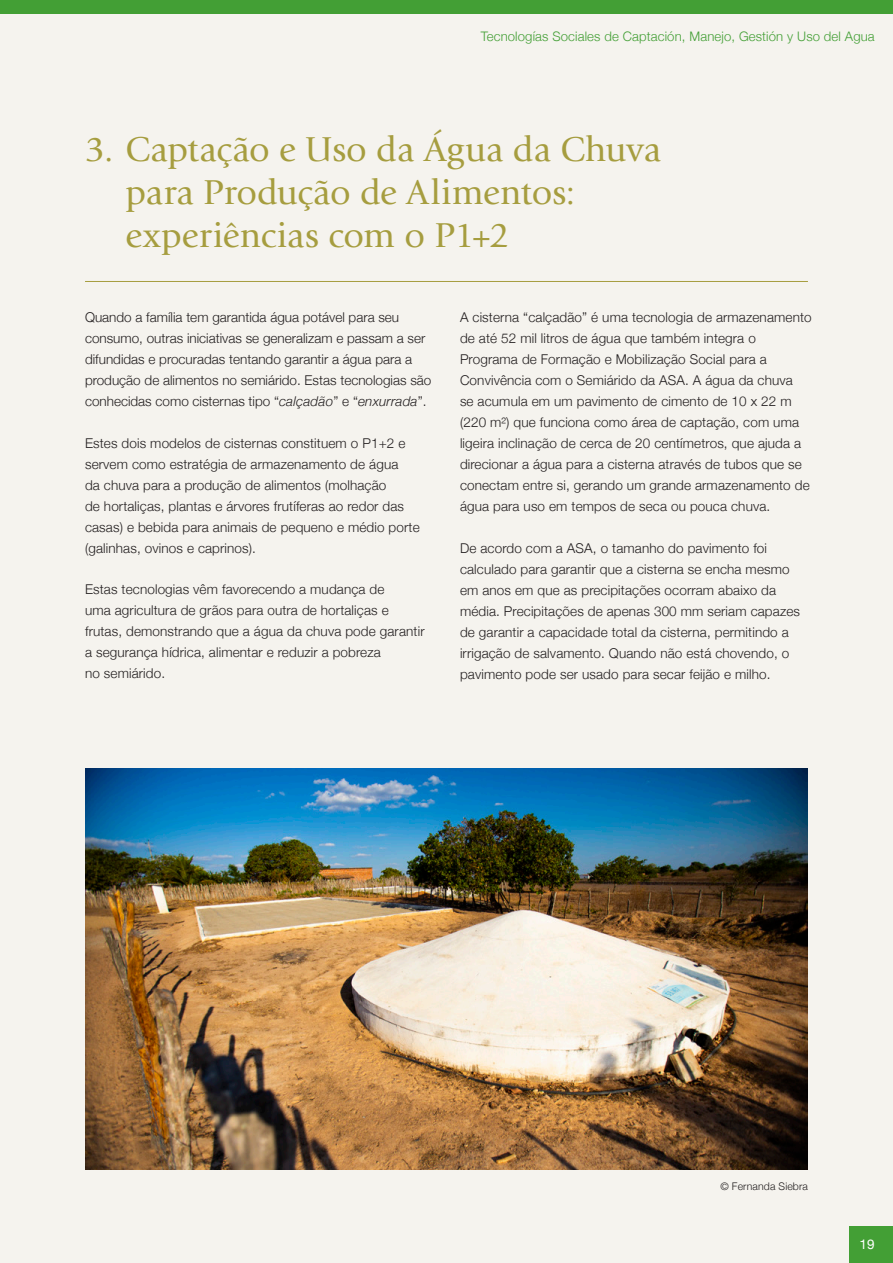
<style>
.page{position:relative;width:893px;height:1263px;background:#f5f3ee}
.page>*{position:absolute;margin:0;border:0;box-sizing:border-box;transform-origin:0 0}
.t1{font:36px/43.2px "Giovanni Std";color:#a69d3f}
._1__Runing_Text{font:300 13.5px/21px "Helvetica Neue";letter-spacing:.01em;color:#231f20}
.t2{font:13.5px "Helvetica Neue";color:#fff}
.t3{font:300 13.2px "Helvetica Neue";letter-spacing:.01em;color:#439f35}
.Copyrights{font:300 10.5px "Helvetica Neue";letter-spacing:.01em;color:#231f20}
.s1{font-style:italic}
</style>
<div class="page">
<img style="left:85px;top:768px;width:723px;height:401px">
<div style="left:849px;top:1225px;width:44px;height:38px;background:#439f35"></div>
<div style="left:0;top:0;width:893px;height:14px;background:#439f35"></div>
<hr style="left:85px;top:281px;width:723px;height:1px;background:#a69d3f">
<p class="t3" style="left:481px;top:26px;width:395px">Tecnologías Sociales de Captación, Manejo, Gestión y Uso del Agua</p>
<p class="t1" style="left:126px;top:128px;width:537px;text-indent:-41px">3. Captação e Uso da Água da Chuva para Produção de Alimentos: experiências com o P1+2</p>
<p class="_1__Runing_Text" style="left:85px;top:306px;width:348px">Quando a família tem garantida água potável para seu consumo, outras iniciativas se generalizam e passam a ser difundidas e procuradas tentando garantir a água para a produção de alimentos no semiárido. Estas tecnologias são conhecidas como cisternas tipo “<span class="s1">calçadão</span>” e “<span class="s1">enxurrada</span>”.</p>
<p class="_1__Runing_Text" style="left:85px;top:431px;width:336px">Estes dois modelos de cisternas constituem o P1+2 e servem como estratégia de armazenamento de água<br>da chuva para a produção de alimentos (molhação<br>de hortaliças, plantas e árvores frutíferas ao redor das casas) e bebida para animais de pequeno e médio porte (galinhas, ovinos e caprinos).</p>
<p class="_1__Runing_Text" style="left:85px;top:577px;width:341px">Estas tecnologias vêm favorecendo a mudança de<br>uma agricultura de grãos para outra de hortaliças e frutas, demonstrando que a água da chuva pode garantir a segurança hídrica, alimentar e reduzir a pobreza<br>no semiárido.</p>
<p class="_1__Runing_Text" style="left:460px;top:306px;width:353px">A cisterna “calçadão” é uma tecnologia de armazenamento de até 52 mil litros de água que também integra o Programa de Formação e Mobilização Social para a Convivência com o Semiárido da ASA. A água da chuva<br>se acumula em um pavimento de cimento de 10 x 22 m (220 m²) que funciona como área de captação, com uma ligeira inclinação de cerca de 20 centímetros, que ajuda a direcionar a água para a cisterna através de tubos que se conectam entre si, gerando um grande armazenamento de água para uso em tempos de seca ou pouca chuva.</p>
<p class="_1__Runing_Text" style="left:460px;top:536px;width:341px">De acordo com a ASA, o tamanho do pavimento foi calculado para garantir que a cisterna se encha mesmo em anos em que as precipitações ocorram abaixo da média. Precipitações de apenas 300 mm seriam capazes de garantir a capacidade total da cisterna, permitindo a irrigação de salvamento. Quando não está chovendo, o pavimento pode ser usado para secar feijão e milho.</p>
<p class="Copyrights" style="left:720px;top:1178px;width:89px">© Fernanda Siebra</p>
<p class="t2" style="left:860px;top:1234px;width:17px">19</p>
</div>
